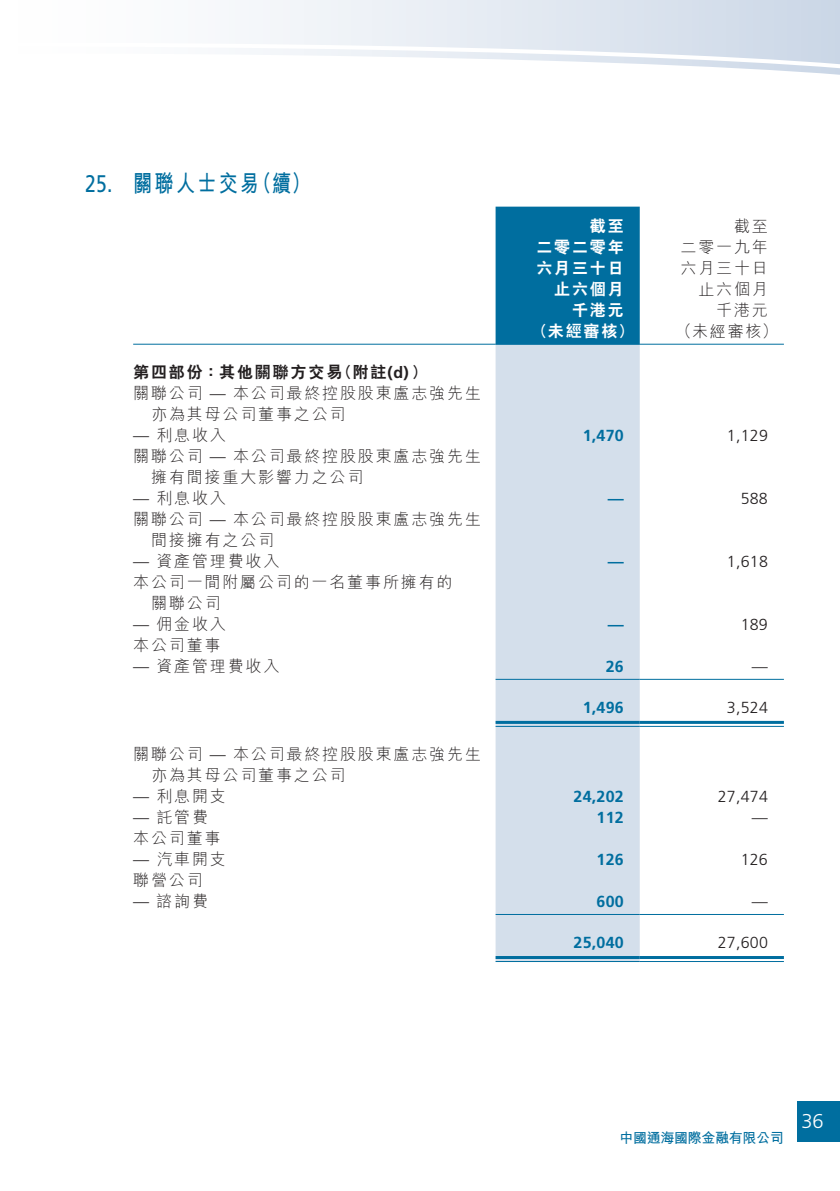
<style>
.page{position:relative;width:840px;height:1191px;background:#fff}
.page>*{position:absolute;margin:0;border:0;box-sizing:border-box;transform-origin:0 0}
._03_H1{font:700 24px "M Hei HK";letter-spacing:.115em;color:#006e9f;scale:.8 1}
._03_H1-2{font:24px "Frutiger LT Std";color:#006e9f;scale:.8 1}
.t1{font:300 20px "Frutiger LT Std";color:#fff}
._15_Table_Stub{font:300 16px/21px "M Hei HK";letter-spacing:.115em;color:#231f20}
._01_Body_Text{font:300 16px "Frutiger LT Std";letter-spacing:.015em;color:#231f20}
._01_Body_Text-2{font:700 16px "Frutiger LT Std";letter-spacing:.015em;color:#006e9f}
._01_Body_Text-3{font:800 16px/21px "C Hei 2 HK";letter-spacing:.115em;color:#fff;text-align:right}
._01_Body_Text-4{font:300 16px/21px "M Hei HK";letter-spacing:.115em;color:#231f20;text-align:right}
._15_Table_Stub-2{font:800 16px "C Hei 2 HK";letter-spacing:.115em;color:#231f20}
.t2{font:700 14px "M Hei HK";letter-spacing:-.025em;color:#006e9f}
.s1{font-family:"Frutiger LT Std"}
.s2{font-family:"Frutiger LT Std";font-weight:700}
</style>
<div class="page">
<div style="left:0;top:0;width:839px;height:78px;background:linear-gradient(to right,#fff,#cdd9e8)"></div>
<svg style="left:0;top:43px;width:839px;height:35px"></svg>
<div style="left:796px;top:1101px;width:43px;height:40px;background:#006e9f"></div>
<div style="left:495px;top:207px;width:144px;height:137px;background:#006e9f"></div>
<div style="left:495px;top:345px;width:144px;height:616px;background:#d4dfeb"></div>
<hr style="left:133px;top:344px;width:362px;height:1px;background:#006e9f">
<hr style="left:495px;top:344px;width:144px;height:1px;background:#006e9f">
<hr style="left:639px;top:344px;width:144px;height:1px;background:#006e9f">
<hr style="left:495px;top:679px;width:144px;height:1px;background:#006e9f">
<hr style="left:639px;top:679px;width:144px;height:1px;background:#006e9f">
<hr style="left:495px;top:721px;width:144px;height:3px;background:#006e9f">
<hr style="left:495px;top:726px;width:144px;height:1px;background:#006e9f">
<hr style="left:639px;top:721px;width:144px;height:3px;background:#006e9f">
<hr style="left:639px;top:726px;width:144px;height:1px;background:#006e9f">
<hr style="left:495px;top:914px;width:144px;height:1px;background:#006e9f">
<hr style="left:639px;top:914px;width:144px;height:1px;background:#006e9f">
<hr style="left:495px;top:956px;width:144px;height:3px;background:#006e9f">
<hr style="left:495px;top:961px;width:144px;height:1px;background:#006e9f">
<hr style="left:639px;top:956px;width:144px;height:3px;background:#006e9f">
<hr style="left:639px;top:961px;width:144px;height:1px;background:#006e9f">
<p class="_03_H1-2" style="left:85px;top:169px;width:36px">25.</p>
<p class="_03_H1" style="left:252px;top:165px;width:74px">（續(</p>
<p class="_03_H1" style="left:133px;top:165px;width:159px">關聯人士交易</p>
<p class="_15_Table_Stub-2" style="left:133px;top:361px;width:210px">第四部份：其他關聯方交易</p>
<p class="_15_Table_Stub" style="left:151px;top:382px;width:331px;text-indent:-18px">關聯公司 <span class="s1">—</span> 本公司最終控股股東盧志強先生亦為其母公司董事之公司</p>
<p class="_15_Table_Stub-2" style="left:336px;top:361px;width:92px">（附註 <span class="s2">d(</span> (<span class="s2">(</span></p>
<p class="_15_Table_Stub" style="left:133px;top:424px;width:94px"><span class="s1">—</span> 利息收入</p>
<p class="_15_Table_Stub" style="left:151px;top:445px;width:331px;text-indent:-18px">關聯公司 <span class="s1">—</span> 本公司最終控股股東盧志強先生擁有間接重大影響力之公司</p>
<p class="_15_Table_Stub" style="left:133px;top:487px;width:94px"><span class="s1">—</span> 利息收入</p>
<p class="_15_Table_Stub" style="left:151px;top:508px;width:331px;text-indent:-18px">關聯公司 <span class="s1">—</span> 本公司最終控股股東盧志強先生間接擁有之公司</p>
<p class="_15_Table_Stub" style="left:133px;top:550px;width:148px"><span class="s1">—</span> 資產管理費收入</p>
<p class="_15_Table_Stub" style="left:151px;top:571px;width:303px;text-indent:-18px">本公司一間附屬公司的一名董事所擁有的關聯公司</p>
<p class="_15_Table_Stub" style="left:133px;top:613px;width:94px"><span class="s1">—</span> 佣金收入</p>
<p class="_15_Table_Stub" style="left:133px;top:634px;width:89px">本公司董事</p>
<p class="_15_Table_Stub" style="left:133px;top:655px;width:148px"><span class="s1">—</span> 資產管理費收入</p>
<p class="_15_Table_Stub" style="left:151px;top:743px;width:331px;text-indent:-18px">關聯公司 <span class="s1">—</span> 本公司最終控股股東盧志強先生亦為其母公司董事之公司</p>
<p class="_15_Table_Stub" style="left:133px;top:785px;width:94px"><span class="s1">—</span> 利息開支</p>
<p class="_15_Table_Stub" style="left:133px;top:806px;width:76px"><span class="s1">—</span> 託管費</p>
<p class="_15_Table_Stub" style="left:133px;top:827px;width:89px">本公司董事</p>
<p class="_15_Table_Stub" style="left:133px;top:848px;width:94px"><span class="s1">—</span> 汽車開支</p>
<p class="_15_Table_Stub" style="left:133px;top:869px;width:71px">聯營公司</p>
<p class="_15_Table_Stub" style="left:133px;top:890px;width:76px"><span class="s1">—</span> 諮詢費</p>
<p class="_01_Body_Text-3" style="left:536px;top:215px;width:89px">截至<br>二零二零年六月三十日止六個月</p>
<p class="_01_Body_Text-4" style="left:680px;top:215px;width:89px">截至<br>二零一九年六月三十日止六個月</p>
<p class="_01_Body_Text-4" style="left:715px;top:299px;width:53px">千港元</p>
<p class="_01_Body_Text-3" style="left:571px;top:299px;width:53px">千港元</p>
<p class="_01_Body_Text-3" style="left:531px;top:320px;width:103px">（未經審核）</p>
<p class="_01_Body_Text-2" style="left:582px;top:426px;width:42px">1,470</p>
<p class="_01_Body_Text-2" style="left:607px;top:489px;width:17px">—</p>
<p class="_01_Body_Text-2" style="left:607px;top:552px;width:17px">—</p>
<p class="_01_Body_Text-2" style="left:607px;top:615px;width:17px">—</p>
<p class="_01_Body_Text-2" style="left:605px;top:657px;width:20px">26</p>
<p class="_01_Body_Text-2" style="left:582px;top:698px;width:42px">1,496</p>
<p class="_01_Body_Text-2" style="left:573px;top:787px;width:52px">24,202</p>
<p class="_01_Body_Text-2" style="left:596px;top:808px;width:29px">112</p>
<p class="_01_Body_Text-2" style="left:596px;top:850px;width:29px">126</p>
<p class="_01_Body_Text-2" style="left:596px;top:892px;width:29px">600</p>
<p class="_01_Body_Text-2" style="left:573px;top:933px;width:52px">25,040</p>
<p class="_01_Body_Text-4" style="left:675px;top:320px;width:103px">（未經審核(</p>
<p class="_01_Body_Text" style="left:726px;top:426px;width:42px">1,129</p>
<p class="_01_Body_Text" style="left:740px;top:489px;width:29px">588</p>
<p class="_01_Body_Text" style="left:726px;top:552px;width:42px">1,618</p>
<p class="_01_Body_Text" style="left:740px;top:615px;width:29px">189</p>
<p class="_01_Body_Text" style="left:751px;top:657px;width:17px">—</p>
<p class="_01_Body_Text" style="left:726px;top:698px;width:42px">3,524</p>
<p class="_01_Body_Text" style="left:717px;top:787px;width:52px">27,474</p>
<p class="_01_Body_Text" style="left:751px;top:808px;width:17px">—</p>
<p class="_01_Body_Text" style="left:740px;top:850px;width:29px">126</p>
<p class="_01_Body_Text" style="left:751px;top:892px;width:17px">—</p>
<p class="_01_Body_Text" style="left:717px;top:933px;width:52px">27,600</p>
<p class="t2" style="left:619px;top:1127px;width:166px">中國通海國際金融有限公司</p>
<p class="t1" style="left:800px;top:1109px;width:24px">36</p>
</div>
